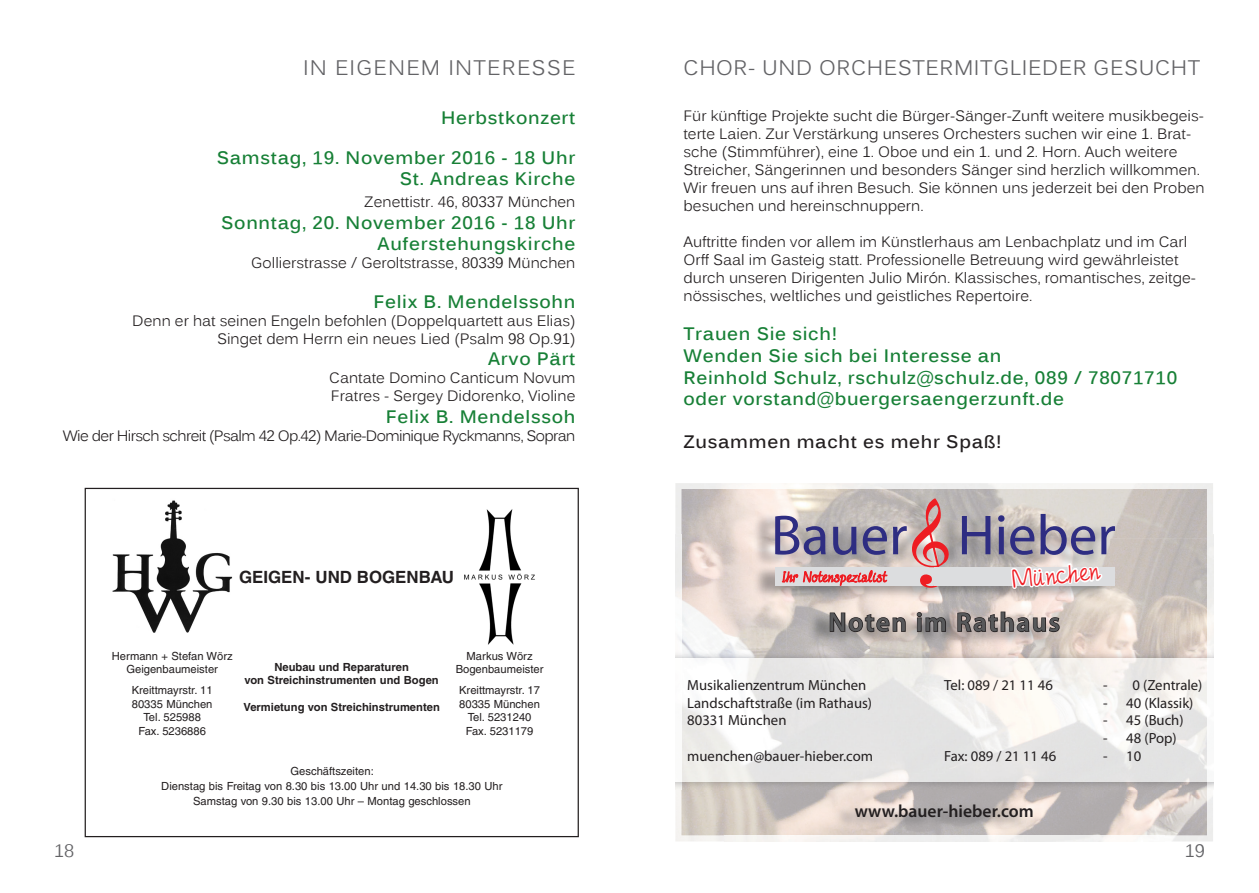
<style>
.page{position:relative;width:1259px;height:893px;background:#fff}
.page>*{position:absolute;margin:0;border:0;box-sizing:border-box;transform-origin:0 0}
.t1{font:56.85px "Myriad";color:#2e2d82}
.t2{font:28.8px "Fineliner Script";color:#ee1d23}
.t3{font:600 26.4px "Myriad Pro";letter-spacing:.07em;color:#57585a}
.t4{font:21px "Kalinga";letter-spacing:.03em;color:#636366}
.t5{font:21px "Kalinga";letter-spacing:.06em;color:#636366}
.t6{font:700 18px/21.6px "Kalinga";letter-spacing:.04em;color:#178036;text-align:right}
.t7{font:700 18px "Kalinga";letter-spacing:.04em;color:#231f20}
.t8{font:18px "Kalinga";color:#636366}
.t9{font:600 17.7px "Myriad Pro";color:#231f20}
.t10{font:700 16.95px "Helvetica";color:#231f20}
.t11{font:15px/18px "Kalinga";color:#231f20}
.t12{font:15px "Kalinga";letter-spacing:-.04em;color:#231f20}
.t13{font:14.7px/17.7px "Myriad Pro";color:#231f20}
.t14{font:11.25px/13.5px "Helvetica";color:#231f20;text-align:center}
.t15{font:700 11.25px/13.5px "Helvetica";color:#231f20;text-align:center}
</style>
<div class="page">
<img style="left:464px;top:509px;width:71px;height:136px">
<img style="left:112px;top:500px;width:121px;height:133px">
<img style="left:681px;top:534px;width:105px;height:116px">
<img style="left:1102px;top:538px;width:105px;height:112px">
<img style="left:786px;top:600px;width:316px;height:50px">
<img style="left:681px;top:781px;width:526px;height:55px">
<img style="left:675px;top:483px;width:538px;height:51px">
<img style="left:675px;top:789px;width:49px;height:52px">
<img style="left:1164px;top:789px;width:49px;height:52px">
<img style="left:832px;top:800px;width:193px;height:29px">
<img style="left:807px;top:608px;width:246px;height:37px">
<svg style="left:829px;top:611px;width:77px;height:23px;background:#9a928d"></svg>
<svg style="left:916px;top:612px;width:30px;height:21px"></svg>
<img style="left:752px;top:494px;width:357px;height:106px">
<div style="left:774px;top:567px;width:168px;height:18px;background:#dcdddf"></div>
<svg style="left:912px;top:498px;width:37px;height:90px;background:#d19191"></svg>
<div style="left:934px;top:567px;width:181px;height:19px;background:#dcdddf"></div>
<svg style="left:956px;top:506px;width:147px;height:127px;background:#c8c1bd"></svg>
<svg style="left:782px;top:570px;width:105px;height:17px"></svg>
<img style="left:681px;top:650px;width:526px;height:9px">
<svg style="left:675px;top:653px;width:6px;height:5px"></svg>
<svg style="left:1207px;top:650px;width:6px;height:8px"></svg>
<svg style="left:675px;top:782px;width:6px;height:7px"></svg>
<svg style="left:1207px;top:782px;width:6px;height:6px"></svg>
<h3 class="t5" style="left:303px;top:54px;width:274px">IN EIGENEM INTERESSE</h3>
<p class="t6" style="left:217px;top:100px;width:360px;line-height:39.6px">Herbstkonzert<br>Samstag, 19. November 2016 - 18 Uhr</p>
<p class="t6" style="left:400px;top:170px;width:177px">St. Andreas Kirche</p>
<p class="t11" style="left:364px;top:194px;width:213px">Zenettistr. 46, 80337 München</p>
<p class="t6" style="left:221px;top:213px;width:356px">Sonntag, 20. November 2016 - 18 Uhr<br>Auferstehungskirche</p>
<p class="t11" style="left:251px;top:255px;width:326px">Gollierstrasse / Geroltstrasse, 80339 München</p>
<p class="t6" style="left:374px;top:292px;width:203px">Felix B. Mendelssohn</p>
<p class="t11" style="left:132px;top:313px;width:445px;text-align:right">Denn er hat seinen Engeln befohlen (Doppelquartett aus Elias)<br>Singet dem Herrn ein neues Lied (Psalm 98 Op.91)</p>
<p class="t6" style="left:488px;top:350px;width:89px">Arvo Pärt</p>
<p class="t11" style="left:329px;top:371px;width:248px">Cantate Domino Canticum Novum<br>Fratres - Sergey Didorenko, Violine</p>
<p class="t6" style="left:386px;top:408px;width:191px">Felix B. Mendelssoh</p>
<p class="t12" style="left:63px;top:426px;width:514px">Wie der Hirsch schreit (Psalm 42 Op.42) Marie-Dominique Ryckmanns, Sopran</p>
<p class="t10" style="left:239px;top:567px;width:216px">GEIGEN- UND BOGENBAU</p>
<p class="t14" style="left:112px;top:649px;width:122px">Hermann + Stefan Wörz<br>Geigenbaumeister</p>
<p class="t14" style="left:132px;top:683px;width:82px">Kreittmayrstr. 11<br>80335 München<br>Tel. 525988<br>Fax. 5236886</p>
<p class="t14" style="left:456px;top:649px;width:89px">Markus Wörz<br>Bogenbaumeister</p>
<p class="t14" style="left:459px;top:683px;width:82px">Kreittmayrstr. 17<br>80335 München<br>Tel. 5231240<br>Fax. 5231179</p>
<p class="t14" style="left:161px;top:764px;width:343px;line-height:15px">Geschäftszeiten:<br>Dienstag bis Freitag von 8.30 bis 13.00 Uhr und 14.30 bis 18.30 Uhr<br>Samstag von 9.30 bis 13.00 Uhr – Montag geschlossen</p>
<p class="t15" style="left:244px;top:660px;width:196px">Neubau und Reparaturen<br>von Streichinstrumenten und Bogen</p>
<p class="t15" style="left:243px;top:700px;width:198px">Vermietung von Streichinstrumenten</p>
<h3 class="t4" style="left:683px;top:54px;width:518px">CHOR- UND ORCHESTERMITGLIEDER GESUCHT</h3>
<p class="t11" style="left:683px;top:108px;width:522px">Für künftige Projekte sucht die Bürger-Sänger-Zunft weitere musikbegeis&shy;terte Laien. Zur Verstärkung unseres Orchesters suchen wir eine 1. Brat&shy;sche (Stimmführer), eine 1. Oboe und ein 1. und 2. Horn. Auch weitere Streicher, Sängerinnen und besonders Sänger sind herzlich willkommen.<br>Wir freuen uns auf ihren Besuch. Sie können uns jederzeit bei den Proben besuchen und hereinschnuppern.</p>
<p class="t11" style="left:683px;top:234px;width:514px">Auftritte finden vor allem im Künstlerhaus am Lenbachplatz und im Carl Orff Saal im Gasteig statt. Professionelle Betreuung wird gewährleistet durch unseren Dirigenten Julio Mirón. Klassisches, romantisches, zeitge&shy;nössisches, weltliches und geistliches Repertoire.</p>
<p class="t6" style="left:683px;top:325px;width:495px;text-align:left">Trauen Sie sich!<br>Wenden Sie sich bei Interesse an<br>Reinhold Schulz, rschulz@schulz.de, 089 / 78071710 oder vorstand@buergersaengerzunft.de</p>
<p class="t7" style="left:683px;top:430px;width:320px">Zusammen macht es mehr Spaß!</p>
<h1 class="t1" style="left:771px;top:507px;width:346px">Bauer Hieber</h1>
<h2 class="t2" style="left:1010px;top:564px;width:89px;rotate:-6deg">München</h2>
<h3 class="t3" style="left:828px;top:605px;width:233px">Noten im Rathaus</h3>
<p class="t13" style="left:687px;top:676px;width:186px">Musikalienzentrum München<br>Landschaftstraße (im Rathaus)<br>80331 München</p>
<p class="t13" style="left:687px;top:746px;width:187px">muenchen@bauer-hieber.com</p>
<p class="t13" style="left:944px;top:676px;width:110px">Tel: 089 / 21 11 46</p>
<p class="t13" style="left:1103px;top:676px;width:101px">- 0 (Zentrale)</p>
<p class="t13" style="left:1103px;top:694px;width:92px">- 40 (Klassik)</p>
<p class="t13" style="left:1103px;top:711px;width:82px">- 45 (Buch)</p>
<p class="t13" style="left:1103px;top:729px;width:75px">- 48 (Pop)</p>
<p class="t13" style="left:944px;top:746px;width:113px">Fax: 089 / 21 11 46</p>
<p class="t13" style="left:1103px;top:746px;width:40px">- 10</p>
<p class="t9" style="left:854px;top:799px;width:180px">www.bauer-hieber.com</p>
<p class="t8" style="left:54px;top:839px;width:22px">18</p>
<p class="t8" style="left:1185px;top:839px;width:22px">19</p>
</div>
